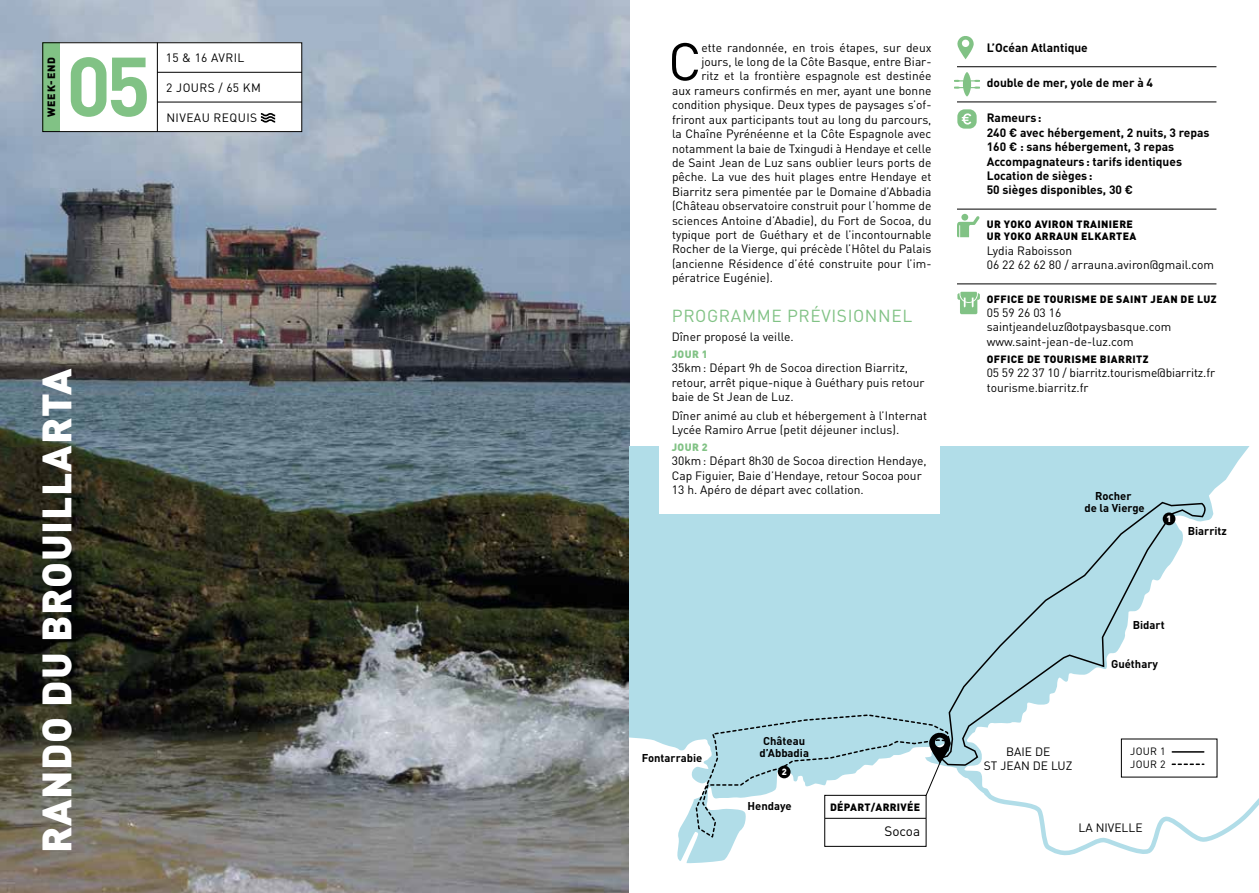
<style>
.page{position:relative;width:1259px;height:893px;background:#fff}
.page>*{position:absolute;margin:0;border:0;box-sizing:border-box;transform-origin:0 0}
.t1{font:700 82.5px "DINOT";color:#81c285}
.t2{font:52.5px "DINOT";color:#000}
.t3{font:900 40.5px "DINOT";letter-spacing:.02em;color:#fff}
.t4{font:17.25px "DINOT";letter-spacing:.035em;color:#81c285}
.t5{font:13.5px "DINOT";color:#000}
.t6{font:12px/14.4px "DINOT";color:#000}
.t7{font:700 12px/14.4px "DINOT";color:#000}
.t8{font:12px "DINOT";letter-spacing:.035em;color:#000}
.t9{font:12px "DINOT";letter-spacing:.03em;color:#000}
.t10{font:700 11.25px/12px "DINOT";color:#000;text-align:center}
.t11{font:900 10.5px/12.6px "DINOT";letter-spacing:.035em;color:#000}
.t12{font:10.5px/12.6px "DINOT";letter-spacing:.025em;color:#000}
.t13{font:900 10.5px "DINOT";letter-spacing:.035em;color:#81c285}
.t14{font:900 9px "DINOT";color:#fff}
</style>
<div class="page">
<img style="left:0;top:0;width:629px;height:893px">
<div style="left:43px;top:43px;width:259px;height:89px;background:#fff"></div>
<hr style="left:957px;top:66px;width:259px;height:1px;background:#000">
<hr style="left:957px;top:102px;width:259px;height:1px;background:#000">
<hr style="left:957px;top:209px;width:259px;height:1px;background:#000">
<hr style="left:957px;top:284px;width:259px;height:1px;background:#000">
<div style="left:43px;top:43px;width:17px;height:89px;background:#81c285"></div>
<hr style="left:157px;top:43px;width:1px;height:89px;background:#000">
<hr style="left:157px;top:72px;width:145px;height:1px;background:#000">
<hr style="left:157px;top:102px;width:145px;height:1px;background:#000">
<svg style="left:261px;top:113px;width:14px;height:10px"></svg>
<svg style="left:954px;top:72px;width:26px;height:24px"></svg>
<svg style="left:957px;top:36px;width:16px;height:23px"></svg>
<svg style="left:957px;top:292px;width:23px;height:22px"></svg>
<svg style="left:957px;top:109px;width:19px;height:20px"></svg>
<div style="left:43px;top:43px;width:259px;height:89px;border:1px solid #000"></div>
<svg style="left:957px;top:214px;width:22px;height:23px"></svg>
<svg style="left:629px;top:446px;width:621px;height:418px;fill:#b1dde8"></svg>
<svg style="left:981px;top:776px;width:278px;height:80px"></svg>
<svg style="left:938px;top:501px;width:269px;height:267px"></svg>
<div style="left:824px;top:795px;width:102px;height:51px;background:#fff"></div>
<div style="left:824px;top:795px;width:102px;height:52px;border:1px solid #000"></div>
<svg style="left:695px;top:714px;width:256px;height:125px"></svg>
<div style="left:1121px;top:739px;width:96px;height:38px;background:#fff"></div>
<svg style="left:1172px;top:763px;width:31px;height:2px"></svg>
<hr style="left:1172px;top:751px;width:31px;height:2px;background:#000">
<div style="left:1162px;top:512px;width:13px;height:13px;background:#000;border-radius:50%"></div>
<div style="left:778px;top:766px;width:12px;height:12px;background:#000;border-radius:50%"></div>
<div style="left:659px;top:309px;width:281px;height:204px;background:#fff"></div>
<p class="t11" style="left:45px;top:117px;width:62px;rotate:-90deg">WEEK-END</p>
<h1 class="t1" style="left:66px;top:30px;width:86px">05</h1>
<p class="t9" style="left:166px;top:49px;width:80px">15 &amp; 16 AVRIL</p>
<p class="t8" style="left:166px;top:79px;width:96px">2 JOURS / 65 KM</p>
<p class="t8" style="left:166px;top:109px;width:92px">NIVEAU REQUIS</p>
<h3 class="t3" style="left:29px;top:853px;width:486px;rotate:-90deg">RANDO DU BROUILLARTA</h3>
<h2 class="t2" style="left:668px;top:26px;width:35px">C</h2>
<p class="t6" style="left:701px;top:40px;width:231px">ette randonnée, en trois étapes, sur deux</p>
<p class="t6" style="left:701px;top:54px;width:231px">jours, le long de la Côte Basque, entre Biar-</p>
<p class="t6" style="left:701px;top:68px;width:231px">ritz et la frontière espagnole est destinée</p>
<p class="t6" style="left:672px;top:83px;width:261px">aux rameurs confirmés en mer, ayant une bonne</p>
<p class="t6" style="left:672px;top:97px;width:261px">condition physique. Deux types de paysages s’of-</p>
<p class="t6" style="left:672px;top:112px;width:261px">friront aux participants tout au long du parcours,</p>
<p class="t6" style="left:672px;top:126px;width:261px">la Chaîne Pyrénéenne et la Côte Espagnole avec</p>
<p class="t6" style="left:672px;top:140px;width:261px">notamment la baie de Txingudi à Hendaye et celle</p>
<p class="t6" style="left:672px;top:155px;width:261px">de Saint Jean de Luz sans oublier leurs ports de</p>
<p class="t6" style="left:672px;top:169px;width:261px">pêche. La vue des huit plages entre Hendaye et</p>
<p class="t6" style="left:672px;top:184px;width:261px">Biarritz sera pimentée par le Domaine d’Abbadia</p>
<p class="t6" style="left:672px;top:198px;width:261px">(Château observatoire construit pour l‘homme de</p>
<p class="t6" style="left:672px;top:212px;width:261px">sciences Antoine d’Abadie), du Fort de Socoa, du</p>
<p class="t6" style="left:672px;top:227px;width:261px">typique port de Guéthary et de l’incontournable</p>
<p class="t6" style="left:672px;top:241px;width:261px">Rocher de la Vierge, qui précède l’Hôtel du Palais</p>
<p class="t6" style="left:672px;top:256px;width:261px">(ancienne Résidence d’été construite pour l’im-</p>
<p class="t6" style="left:672px;top:270px;width:103px">pératrice Eugénie).</p>
<h3 class="t4" style="left:672px;top:304px;width:242px">PROGRAMME PRÉVISIONNEL</h3>
<p class="t6" style="left:672px;top:329px;width:123px">Dîner proposé la veille.</p>
<p class="t13" style="left:672px;top:347px;width:37px">JOUR 1</p>
<p class="t6" style="left:672px;top:360px;width:254px">35km: Départ 9h de Socoa direction Biarritz, retour, arrêt pique-nique à Guéthary puis retour baie de St Jean de Luz.</p>
<p class="t6" style="left:672px;top:408px;width:257px">Dîner animé au club et hébergement à l’Internat<br>Lycée Ramiro Arrue (petit déjeuner inclus).</p>
<p class="t13" style="left:672px;top:440px;width:37px">JOUR 2</p>
<p class="t6" style="left:672px;top:453px;width:256px">30km: Départ 8h30 de Socoa direction Hendaye,<br>Cap Figuier, Baie d’Hendaye, retour Socoa pour<br>13 h. Apéro de départ avec collation.</p>
<p class="t7" style="left:986px;top:40px;width:103px">L’Océan Atlantique</p>
<p class="t7" style="left:986px;top:75px;width:168px">double de mer, yole de mer à 4</p>
<p class="t7" style="left:986px;top:110px;width:224px">Rameurs:<br>240 € avec hébergement, 2 nuits, 3 repas<br>160 € : sans hébergement, 3 repas<br>Accompagnateurs: tarifs identiques<br>Location de sièges:<br>50 sièges disponibles, 30 €</p>
<p class="t11" style="left:987px;top:217px;width:151px">UR YOKO AVIRON TRAINIERE<br>UR YOKO ARRAUN ELKARTEA</p>
<p class="t6" style="left:986px;top:243px;width:229px">Lydia Raboisson<br>06 22 62 62 80 / arrauna.aviron@gmail.com</p>
<p class="t11" style="left:987px;top:292px;width:231px">OFFICE DE TOURISME DE SAINT JEAN DE LUZ</p>
<p class="t6" style="left:986px;top:305px;width:186px">05 59 26 03 16 saintjeandeluz@otpaysbasque.com www.saint-jean-de-luz.com</p>
<p class="t11" style="left:987px;top:352px;width:163px">OFFICE DE TOURISME BIARRITZ</p>
<p class="t6" style="left:986px;top:365px;width:230px">05 59 22 37 10 / biarritz.tourisme@biarritz.fr tourisme.biarritz.fr</p>
<p class="t10" style="left:1084px;top:489px;width:62px">Rocher<br>de la Vierge</p>
<p class="t14" style="left:1166px;top:513px;width:7px">1</p>
<p class="t10" style="left:1187px;top:524px;width:41px">Biarritz</p>
<p class="t10" style="left:1132px;top:618px;width:33px">Bidart</p>
<p class="t10" style="left:1111px;top:657px;width:48px">Guéthary</p>
<p class="t10" style="left:759px;top:734px;width:51px">Château d’Abbadia</p>
<p class="t10" style="left:642px;top:751px;width:62px">Fontarrabie</p>
<p class="t6" style="left:984px;top:744px;width:90px;text-align:center">BAIE DE<br>ST JEAN DE LUZ</p>
<p class="t14" style="left:781px;top:766px;width:7px">2</p>
<p class="t12" style="left:1130px;top:744px;width:37px">JOUR 1<br>JOUR 2</p>
<p class="t10" style="left:747px;top:799px;width:46px">Hendaye</p>
<p class="t11" style="left:830px;top:801px;width:92px">DÉPART/ARRIVÉE</p>
<p class="t5" style="left:884px;top:822px;width:37px">Socoa</p>
<p class="t6" style="left:1078px;top:820px;width:66px">LA NIVELLE</p>
</div>
